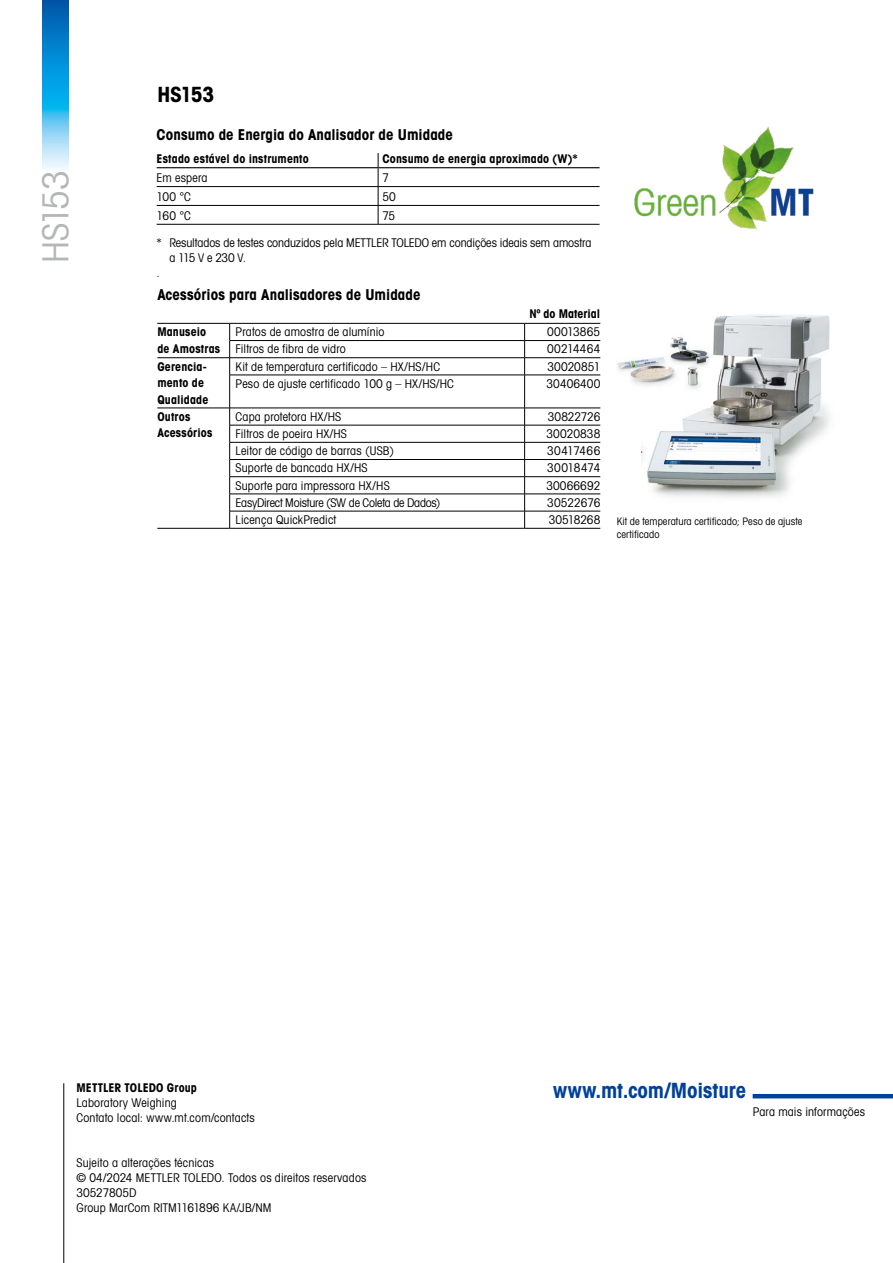
<style>
.page{position:relative;width:893px;height:1263px;background:#fff}
.page>*{position:absolute;margin:0;border:0;box-sizing:border-box;transform-origin:0 0}
.t1{font:36px "Avant Gardefor MT Bk";letter-spacing:-.045em;color:#b5b6b6}
.t2{font:21px "Avant Gardefor MT Bd";letter-spacing:-.005em;color:#004199}
.t3{font:21px "Avant Gardefor MT Bd";letter-spacing:-.03em;color:#000}
.t4{font:15px "Avant Gardefor MT Bd";letter-spacing:.005em;color:#000}
.t5{font:12px/15px "Avant Gardefor MT Bk";letter-spacing:.01em;color:#000}
.t6{font:12px/16.5px "Avant Gardefor MT Bd";letter-spacing:.01em;color:#000}
.t7{font:12px "Avant Gardefor MT Bk";letter-spacing:-.02em;color:#000}
.t8{font:12px "Avant Gardefor MT Bk";letter-spacing:-.01em;color:#000}
.t9{font:12px "Avant Gardefor MT Bk";letter-spacing:.03em;color:#000}
.t10{font:12px "Avant Gardefor MT Bk";letter-spacing:-.015em;color:#000}
.t11{font:10.35px/12.9px "Avant Gardefor MT Bk";letter-spacing:.01em;color:#000}
</style>
<div class="page">
<hr style="left:753px;top:1094px;width:140px;height:4px;background:#004199">
<hr style="left:63px;top:1083px;width:1px;height:180px;background:#000">
<hr style="left:157px;top:323px;width:73px;height:1px;background:#000">
<hr style="left:230px;top:323px;width:295px;height:1px;background:#000">
<hr style="left:525px;top:323px;width:75px;height:1px;background:#000">
<hr style="left:229px;top:340px;width:296px;height:1px;background:#000">
<hr style="left:525px;top:340px;width:75px;height:1px;background:#000">
<hr style="left:157px;top:357px;width:73px;height:1px;background:#000">
<hr style="left:230px;top:357px;width:295px;height:1px;background:#000">
<svg style="left:229px;top:323px;width:1px;height:52px"></svg>
<hr style="left:525px;top:357px;width:75px;height:1px;background:#000">
<svg style="left:524px;top:323px;width:1px;height:52px"></svg>
<hr style="left:229px;top:375px;width:296px;height:1px;background:#000">
<hr style="left:229px;top:375px;width:1px;height:33px;background:#000">
<hr style="left:525px;top:375px;width:75px;height:1px;background:#000">
<hr style="left:524px;top:375px;width:1px;height:33px;background:#000">
<hr style="left:157px;top:408px;width:73px;height:1px;background:#000">
<hr style="left:157px;top:528px;width:73px;height:1px;background:#000">
<hr style="left:230px;top:408px;width:295px;height:1px;background:#000">
<hr style="left:525px;top:408px;width:75px;height:1px;background:#000">
<hr style="left:229px;top:425px;width:296px;height:1px;background:#000">
<hr style="left:525px;top:425px;width:75px;height:1px;background:#000">
<hr style="left:229px;top:442px;width:296px;height:1px;background:#000">
<hr style="left:525px;top:442px;width:75px;height:1px;background:#000">
<hr style="left:229px;top:459px;width:296px;height:1px;background:#000">
<hr style="left:525px;top:459px;width:75px;height:1px;background:#000">
<hr style="left:229px;top:476px;width:296px;height:1px;background:#000">
<hr style="left:525px;top:476px;width:75px;height:1px;background:#000">
<hr style="left:229px;top:494px;width:296px;height:1px;background:#000">
<hr style="left:525px;top:494px;width:75px;height:1px;background:#000">
<hr style="left:229px;top:511px;width:296px;height:1px;background:#000">
<svg style="left:229px;top:408px;width:1px;height:120px"></svg>
<hr style="left:525px;top:511px;width:75px;height:1px;background:#000">
<svg style="left:524px;top:408px;width:1px;height:120px"></svg>
<hr style="left:230px;top:528px;width:295px;height:1px;background:#000">
<hr style="left:525px;top:528px;width:75px;height:1px;background:#000">
<svg style="left:43px;top:0;width:25px;height:170px"></svg>
<hr style="left:157px;top:186px;width:221px;height:1px;background:#000">
<hr style="left:378px;top:186px;width:222px;height:1px;background:#000">
<hr style="left:157px;top:205px;width:221px;height:1px;background:#000">
<hr style="left:378px;top:205px;width:222px;height:1px;background:#000">
<hr style="left:157px;top:167px;width:221px;height:1px;background:#000">
<svg style="left:378px;top:153px;width:1px;height:71px"></svg>
<hr style="left:378px;top:167px;width:222px;height:1px;background:#000">
<hr style="left:157px;top:224px;width:221px;height:1px;background:#000">
<hr style="left:378px;top:224px;width:222px;height:1px;background:#000">
<img style="left:641px;top:314px;width:189px;height:184px">
<img style="left:617px;top:314px;width:93px;height:93px">
<img style="left:634px;top:126px;width:180px;height:104px">
<h1 class="t1" style="left:33px;top:263px;width:94px;rotate:-90deg">HS153</h1>
<h2 class="t3" style="left:157px;top:81px;width:58px">HS153</h2>
<p class="t4" style="left:157px;top:125px;width:298px">Consumo de Energia do Analisador de Umidade</p>
<p class="t6" style="left:157px;top:151px;width:154px">Estado estável do instrumento</p>
<p class="t6" style="left:382px;top:151px;width:197px">Consumo de energia aproximado (W)*</p>
<p class="t5" style="left:157px;top:170px;width:52px">Em espera</p>
<p class="t5" style="left:382px;top:170px;width:8px">7</p>
<p class="t5" style="left:157px;top:189px;width:36px">100 °C</p>
<p class="t5" style="left:382px;top:189px;width:15px">50</p>
<p class="t5" style="left:157px;top:208px;width:36px">160 °C</p>
<p class="t5" style="left:382px;top:208px;width:14px">75</p>
<p class="t5" style="left:157px;top:235px;width:436px">* Resultados de testes conduzidos pela METTLER TOLEDO em condições ideais sem amostra</p>
<p class="t5" style="left:169px;top:250px;width:78px">a 115 V e 230 V.</p>
<p class="t5" style="left:157px;top:265px;width:5px">.</p>
<p class="t4" style="left:157px;top:284px;width:265px">Acessórios para Analisadores de Umidade</p>
<p class="t6" style="left:529px;top:306px;width:72px">Nº do Material</p>
<p class="t6" style="left:157px;top:323px;width:64px">Manuseio de Amostras</p>
<p class="t5" style="left:236px;top:324px;width:150px">Pratos de amostra de alumínio</p>
<p class="t5" style="left:547px;top:324px;width:55px">00013865</p>
<p class="t5" style="left:236px;top:341px;width:112px">Filtros de fibra de vidro</p>
<p class="t5" style="left:547px;top:341px;width:55px">00214464</p>
<p class="t6" style="left:157px;top:358px;width:53px">Gerencia&shy;mento de<br>Qualidade</p>
<p class="t5" style="left:236px;top:359px;width:206px">Kit de temperatura certificado – HX/HS/HC</p>
<p class="t5" style="left:547px;top:359px;width:54px">30020851</p>
<p class="t5" style="left:236px;top:376px;width:220px">Peso de ajuste certificado 100 g – HX/HS/HC</p>
<p class="t5" style="left:547px;top:376px;width:55px">30406400</p>
<p class="t6" style="left:157px;top:408px;width:57px">Outros<br>Acessórios</p>
<p class="t5" style="left:236px;top:409px;width:107px">Capa protetora HX/HS</p>
<p class="t8" style="left:548px;top:409px;width:54px">30822726</p>
<p class="t5" style="left:236px;top:426px;width:113px">Filtros de poeira HX/HS</p>
<p class="t5" style="left:546px;top:426px;width:55px">30020838</p>
<p class="t5" style="left:236px;top:443px;width:160px">Leitor de código de barras (USB)</p>
<p class="t9" style="left:547px;top:444px;width:55px">30417466</p>
<p class="t5" style="left:236px;top:460px;width:133px">Suporte de bancada HX/HS</p>
<p class="t10" style="left:547px;top:461px;width:55px">30018474</p>
<p class="t5" style="left:236px;top:478px;width:156px">Suporte para impressora HX/HS</p>
<p class="t5" style="left:546px;top:478px;width:55px">30066692</p>
<p class="t7" style="left:236px;top:495px;width:206px">EasyDirect Moisture (SW de Coleta de Dados)</p>
<p class="t5" style="left:547px;top:495px;width:55px">30522676</p>
<p class="t5" style="left:236px;top:512px;width:102px">Licença QuickPredict</p>
<p class="t8" style="left:549px;top:512px;width:53px">30518268</p>
<p class="t11" style="left:617px;top:515px;width:187px">Kit de temperatura certificado; Peso de ajuste certificado</p>
<p class="t6" style="left:77px;top:1079px;width:122px">METTLER TOLEDO Group</p>
<p class="t5" style="left:77px;top:1095px;width:180px">Laboratory Weighing<br>Contato local: www.mt.com/contacts</p>
<p class="t5" style="left:77px;top:1155px;width:291px">Sujeito a alterações técnicas<br>© 04/2024 METTLER TOLEDO. Todos os direitos reservados 30527805D<br>Group MarCom RITM1161896 KA/JB/NM</p>
<h2 class="t2" style="left:553px;top:1077px;width:195px">www.mt.com/Moisture</h2>
<p class="t5" style="left:753px;top:1103px;width:114px">Para mais informações</p>
</div>
